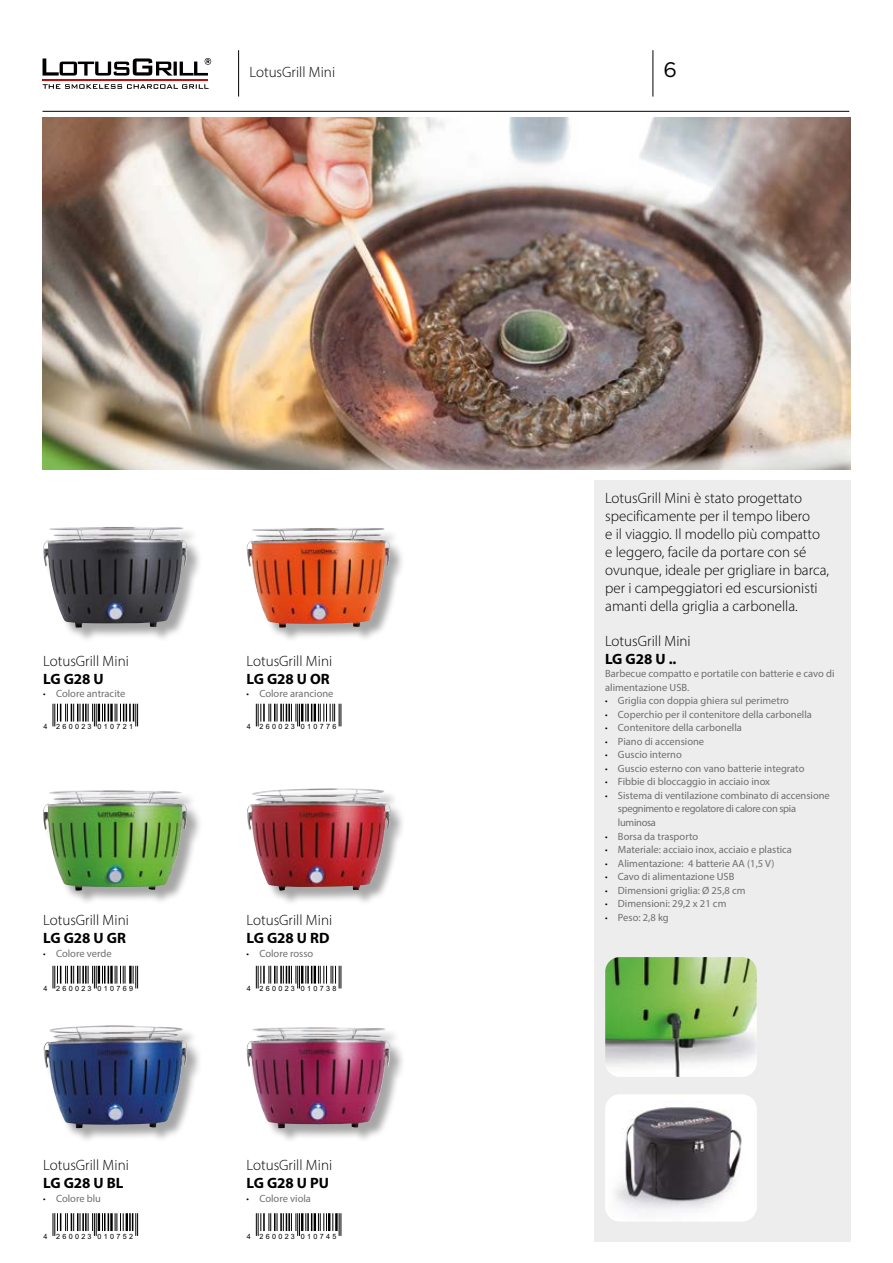
<style>
.page{position:relative;width:893px;height:1263px;background:#fff}
.page>*{position:absolute;margin:0;border:0;box-sizing:border-box;transform-origin:0 0}
.t1{font:21px "Gotham";color:#000}
.t2{font:300 15px/18px "Myriad Pro";color:#000}
.t3{font:700 15px "Myriad Pro";color:#000}
.t4{font:10.5px/13.5px "Myriad Pro";color:#706f6f}
.t5{font:10.5px/13.5px "Myriad Pro";letter-spacing:-.03em;color:#706f6f}
.t6{font:7.2px "Arial";letter-spacing:.32em;color:#000}
.s1{font-weight:300;font-stretch:condensed;color:#000}
</style>
<div class="page">
<hr style="left:43px;top:111px;width:806px;height:1px;background:#000">
<hr style="left:653px;top:50px;width:1px;height:47px;background:#000">
<hr style="left:43px;top:79px;width:165px;height:2px;background:#c00d0e">
<svg style="left:43px;top:84px;width:166px;height:5px"></svg>
<svg style="left:43px;top:58px;width:168px;height:18px"></svg>
<div style="left:594px;top:480px;width:256px;height:762px;background:#ededed"></div>
<hr style="left:238px;top:50px;width:1px;height:47px;background:#000">
<img style="left:43px;top:118px;width:807px;height:352px">
<img style="left:605px;top:1094px;width:152px;height:127px">
<img style="left:605px;top:957px;width:152px;height:120px">
<div style="left:45px;top:528px;width:158px;height:115px;background:#000;opacity:.35"></div>
<img style="left:43px;top:527px;width:144px;height:100px">
<div style="left:45px;top:792px;width:158px;height:114px;background:#000;opacity:.35"></div>
<img style="left:43px;top:790px;width:144px;height:101px">
<div style="left:45px;top:1027px;width:158px;height:117px;background:#000;opacity:.35"></div>
<img style="left:44px;top:1025px;width:143px;height:103px">
<div style="left:248px;top:529px;width:157px;height:114px;background:#000;opacity:.35"></div>
<img style="left:247px;top:528px;width:143px;height:99px">
<div style="left:248px;top:790px;width:158px;height:116px;background:#000;opacity:.35"></div>
<img style="left:247px;top:788px;width:143px;height:103px">
<div style="left:248px;top:1029px;width:158px;height:114px;background:#000;opacity:.35"></div>
<img style="left:246px;top:1027px;width:144px;height:101px">
<svg style="left:53px;top:704px;width:56px;height:22px"></svg>
<hr style="left:110px;top:704px;width:3px;height:17px;background:#000">
<svg style="left:115px;top:704px;width:23px;height:22px"></svg>
<svg style="left:53px;top:1213px;width:56px;height:23px"></svg>
<hr style="left:110px;top:1213px;width:3px;height:18px;background:#000">
<svg style="left:115px;top:1213px;width:23px;height:23px"></svg>
<svg style="left:256px;top:704px;width:86px;height:22px"></svg>
<svg style="left:256px;top:966px;width:86px;height:22px"></svg>
<svg style="left:53px;top:966px;width:56px;height:22px"></svg>
<hr style="left:110px;top:966px;width:3px;height:17px;background:#000">
<svg style="left:115px;top:966px;width:11px;height:17px"></svg>
<hr style="left:129px;top:966px;width:3px;height:17px;background:#000">
<svg style="left:133px;top:966px;width:5px;height:22px"></svg>
<svg style="left:256px;top:1213px;width:77px;height:23px"></svg>
<hr style="left:335px;top:1213px;width:3px;height:18px;background:#000">
<svg style="left:339px;top:1213px;width:3px;height:23px"></svg>
<h2 class="t2" style="left:250px;top:63px;width:87px">LotusGrill Mini</h2>
<h1 class="t1" style="left:663px;top:58px;width:15px">6</h1>
<h2 class="t2" style="left:43px;top:651px;width:87px">LotusGrill Mini</h2>
<h2 class="t3" style="left:43px;top:669px;width:62px">LG G28 U</h2>
<p class="t4" style="left:43px;top:687px;width:84px"><span class="s1">•</span> Colore antracite</p>
<p class="t6" style="left:44px;top:722px;width:91px">4 260023 010721</p>
<h2 class="t2" style="left:43px;top:911px;width:87px">LotusGrill Mini</h2>
<h2 class="t3" style="left:43px;top:928px;width:84px">LG G28 U GR</h2>
<p class="t4" style="left:43px;top:946px;width:70px"><span class="s1">•</span> Colore verde</p>
<h2 class="t2" style="left:247px;top:651px;width:87px">LotusGrill Mini</h2>
<h2 class="t3" style="left:247px;top:669px;width:85px">LG G28 U OR</h2>
<p class="t4" style="left:247px;top:687px;width:88px"><span class="s1">•</span> Colore arancione</p>
<p class="t6" style="left:247px;top:722px;width:91px">4 260023 010776</p>
<h2 class="t2" style="left:247px;top:911px;width:87px">LotusGrill Mini</h2>
<h2 class="t3" style="left:247px;top:928px;width:84px">LG G28 U RD</h2>
<p class="t4" style="left:247px;top:946px;width:68px"><span class="s1">•</span> Colore rosso</p>
<p class="t2" style="left:605px;top:488px;width:225px">LotusGrill Mini è stato progettato specificamente per il tempo libero<br>e il viaggio. Il modello più compatto e leggero, facile da portare con sé ovunque, ideale per grigliare in barca, per i campeggiatori ed escursionisti amanti della griglia a carbonella.</p>
<h2 class="t2" style="left:605px;top:632px;width:87px">LotusGrill Mini</h2>
<h2 class="t3" style="left:605px;top:649px;width:73px">LG G28 U ..</h2>
<p class="t4" style="left:605px;top:667px;width:231px">Barbecue compatto e portatile con batterie e cavo di alimentazione USB.</p>
<p class="t4" style="left:605px;top:694px;width:185px"><span class="s1">•</span> Griglia con doppia ghiera sul perimetro</p>
<p class="t4" style="left:605px;top:707px;width:208px"><span class="s1">•</span> Coperchio per il contenitore della carbonella</p>
<p class="t4" style="left:605px;top:721px;width:138px"><span class="s1">•</span> Contenitore della carbonella</p>
<p class="t4" style="left:605px;top:734px;width:101px"><span class="s1">•</span> Piano di accensione</p>
<p class="t4" style="left:605px;top:748px;width:78px"><span class="s1">•</span> Guscio interno</p>
<p class="t4" style="left:605px;top:761px;width:201px"><span class="s1">•</span> Guscio esterno con vano batterie integrato</p>
<p class="t4" style="left:605px;top:775px;width:166px"><span class="s1">•</span> Fibbie di bloccaggio in acciaio inox</p>
<p class="t5" style="left:618px;top:788px;width:213px;text-indent:-13px"><span class="s1">•</span> Sistema di ventilazione combinato di accensione spegnimento e regolatore di calore con spia luminosa</p>
<p class="t4" style="left:605px;top:829px;width:95px"><span class="s1">•</span> Borsa da trasporto</p>
<p class="t4" style="left:605px;top:842px;width:188px"><span class="s1">•</span> Materiale: acciaio inox, acciaio e plastica</p>
<p class="t4" style="left:605px;top:856px;width:171px"><span class="s1">•</span> Alimentazione: 4 batterie AA (1,5 V)</p>
<p class="t4" style="left:605px;top:869px;width:131px"><span class="s1">•</span> Cavo di alimentazione USB</p>
<p class="t4" style="left:605px;top:883px;width:142px"><span class="s1">•</span> Dimensioni griglia: Ø 25,8 cm</p>
<p class="t4" style="left:605px;top:896px;width:123px"><span class="s1">•</span> Dimensioni: 29,2 x 21 cm</p>
<p class="t4" style="left:605px;top:910px;width:65px"><span class="s1">•</span> Peso: 2,8 kg</p>
<p class="t6" style="left:44px;top:984px;width:91px">4 260023 010769</p>
<p class="t6" style="left:247px;top:984px;width:91px">4 260023 010738</p>
<h2 class="t2" style="left:43px;top:1156px;width:87px">LotusGrill Mini</h2>
<h2 class="t3" style="left:43px;top:1173px;width:82px">LG G28 U BL</h2>
<p class="t4" style="left:43px;top:1191px;width:59px"><span class="s1">•</span> Colore blu</p>
<p class="t6" style="left:44px;top:1231px;width:91px">4 260023 010752</p>
<h2 class="t2" style="left:247px;top:1156px;width:87px">LotusGrill Mini</h2>
<h2 class="t3" style="left:247px;top:1173px;width:84px">LG G28 U PU</h2>
<p class="t4" style="left:247px;top:1191px;width:66px"><span class="s1">•</span> Colore viola</p>
<p class="t6" style="left:247px;top:1231px;width:91px">4 260023 010745</p>
</div>
